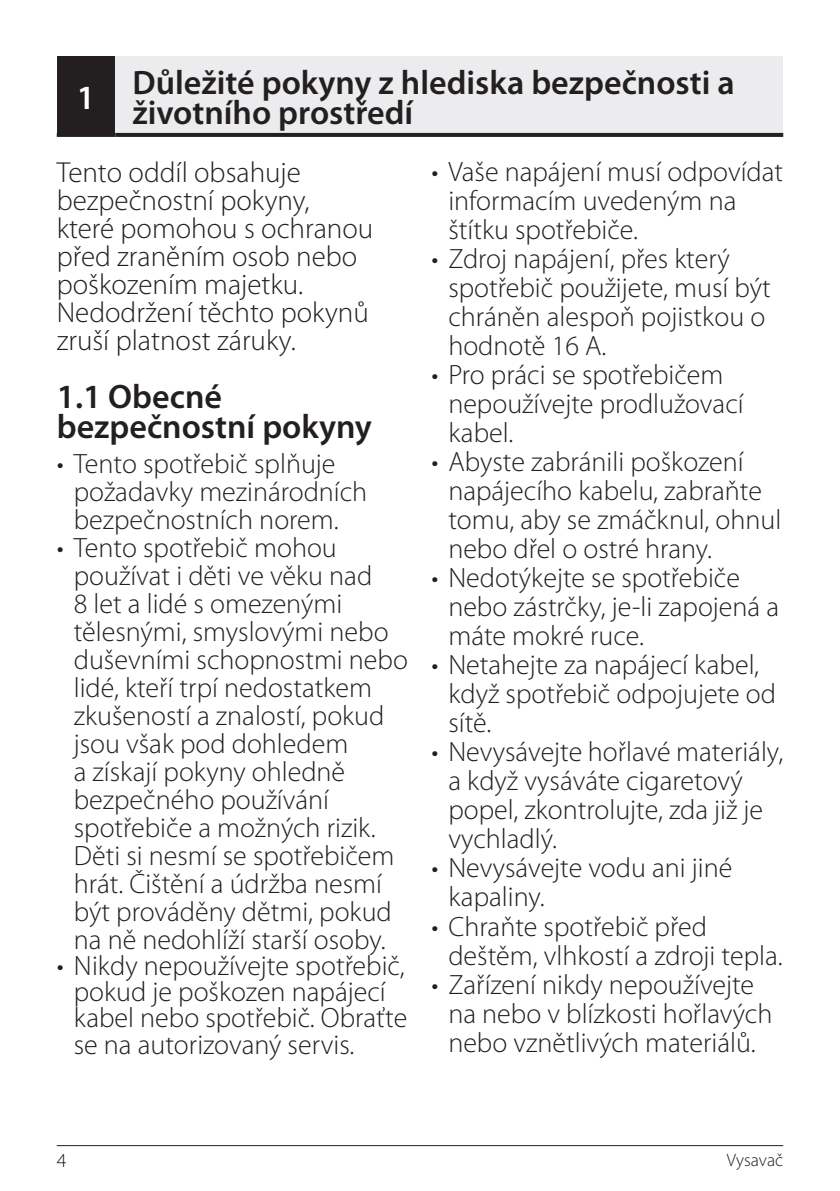
<style>
.page{position:relative;width:840px;height:1191px;background:#fff}
.page>*{position:absolute;margin:0;border:0;box-sizing:border-box;transform-origin:0 0}
.Nadpis_17{font:600 34px/30px "Myriad Pro";color:#231f20}
.Podnadpis_17{font:600 34px/30px "Myriad Pro";color:#231f20}
.Nadpis_17-2{font:600 34px "Myriad Pro";color:#fff}
.Základný_14_5{font:300 29px/28px "Myriad Pro";color:#231f20}
.Odsadený_14{font:300 28px/29px "Myriad Pro";color:#231f20}
.t1{font:300 20px "Myriad Pro";color:#231f20}
.t2{font:300 18px "Myriad Pro";color:#231f20}
</style>
<div class="page">
<hr style="left:57px;top:1145px;width:725px;height:1px;background:#231f20">
<div style="left:57px;top:57px;width:58px;height:78px;background:#231f20"></div>
<div style="left:115px;top:57px;width:667px;height:78px;background:#ececee"></div>
<svg style="left:57px;top:135px;width:58px;height:2px"></svg>
<svg style="left:115px;top:133px;width:667px;height:4px;background:#272324"></svg>
<p class="Nadpis_17" style="left:132px;top:66px;width:603px">Důležité pokyny z hlediska bezpečnosti a životního prostředí</p>
<p class="Odsadený_14" style="left:448px;top:158px;width:336px;text-indent:-17px">• Vaše napájení musí odpovídat informacím uvedeným na štítku spotřebiče.</p>
<p class="Odsadený_14" style="left:448px;top:245px;width:324px;text-indent:-17px">• Zdroj napájení, přes který spotřebič použijete, musí být chráněn alespoň pojistkou o hodnotě 16 A.</p>
<p class="Odsadený_14" style="left:448px;top:361px;width:297px;text-indent:-17px">• Pro práci se spotřebičem nepoužívejte prodlužovací kabel.</p>
<p class="Odsadený_14" style="left:448px;top:448px;width:334px;text-indent:-17px">• Abyste zabránili poškození napájecího kabelu, zabraňte tomu, aby se zmáčknul, ohnul nebo dřel o ostré hrany.</p>
<p class="Odsadený_14" style="left:448px;top:564px;width:332px;text-indent:-17px">• Nedotýkejte se spotřebiče nebo zástrčky, je-li zapojená a máte mokré ruce.</p>
<p class="Odsadený_14" style="left:448px;top:651px;width:329px;text-indent:-17px">• Netahejte za napájecí kabel, když spotřebič odpojujete od sítě.</p>
<p class="Odsadený_14" style="left:448px;top:738px;width:336px;text-indent:-17px">• Nevysávejte hořlavé materiály, a když vysáváte cigaretový popel, zkontrolujte, zda již je vychladlý.</p>
<p class="Odsadený_14" style="left:448px;top:854px;width:285px;text-indent:-17px">• Nevysávejte vodu ani jiné kapaliny.</p>
<p class="Odsadený_14" style="left:448px;top:912px;width:335px;text-indent:-17px">• Chraňte spotřebič před deštěm, vlhkostí a zdroji tepla.</p>
<p class="Odsadený_14" style="left:448px;top:970px;width:325px;text-indent:-17px">• Zařízení nikdy nepoužívejte na nebo v blízkosti hořlavých nebo vznětlivých materiálů.</p>
<p class="Nadpis_17-2" style="left:77px;top:75px;width:20px">1</p>
<p class="Základný_14_5" style="left:57px;top:159px;width:318px">Tento oddíl obsahuje bezpečnostní pokyny, které pomohou s ochranou před zraněním osob nebo poškozením majetku.</p>
<p class="Základný_14_5" style="left:57px;top:299px;width:313px">Nedodržení těchto pokynů zruší platnost záruky.</p>
<p class="Podnadpis_17" style="left:57px;top:381px;width:316px">1.1 Obecné bezpečnostní pokyny</p>
<p class="Odsadený_14" style="left:74px;top:450px;width:295px;line-height:28px;text-indent:-17px">• Tento spotřebič splňuje požadavky mezinárodních bezpečnostních norem.</p>
<p class="Odsadený_14" style="left:74px;top:534px;width:335px;line-height:28px;text-indent:-17px">• Tento spotřebič mohou používat i děti ve věku nad<br>8 let a lidé s omezenými tělesnými, smyslovými nebo duševními schopnostmi nebo lidé, kteří trpí nedostatkem zkušeností a znalostí, pokud jsou však pod dohledem<br>a získají pokyny ohledně bezpečného používání spotřebiče a možných rizik.<br>Děti si nesmí se spotřebičem hrát. Čištění a údržba nesmí být prováděny dětmi, pokud na ně nedohlíží starší osoby.</p>
<p class="Odsadený_14" style="left:74px;top:953px;width:335px;line-height:26px;text-indent:-17px">• Nikdy nepoužívejte spotřebič, pokud je poškozen napájecí kabel nebo spotřebič. Obraťte se na autorizovaný servis.</p>
<p class="t1" style="left:57px;top:1149px;width:11px">4</p>
<p class="t2" style="left:726px;top:1150px;width:58px">Vysavač</p>
</div>
